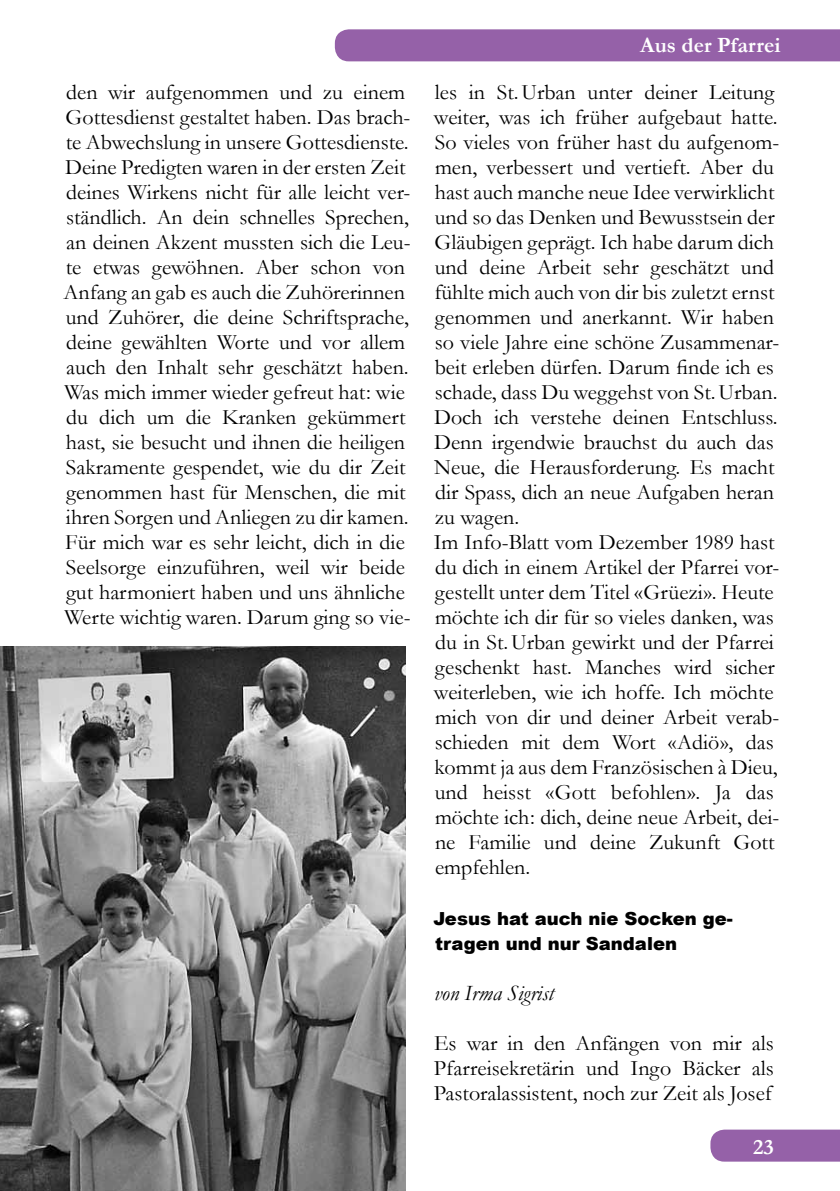
<style>
.page{position:relative;width:840px;height:1191px;background:#fff}
.page>*{position:absolute;margin:0;border:0;box-sizing:border-box;transform-origin:0 0}
.t1{font:22px/25px "Garamond";color:#000}
.t2{font:700 22px "Garamond";color:#fff}
.t3{font:italic 22px "Garamond";color:#000}
.t4{font:900 18px/25px "Arial";color:#000}
</style>
<div class="page">
<div style="left:334px;top:29px;width:505px;height:32px;background:#9561a8"></div>
<div style="left:710px;top:1129px;width:129px;height:32px;background:#9561a8"></div>
<img style="left:0;top:646px;width:405px;height:545px">
<p class="t2" style="left:640px;top:30px;width:142px">Aus der Pfarrei</p>
<p class="t1" style="left:63px;top:79px;width:348px">den wir aufgenommen und zu einem Gottesdienst gestaltet haben. Das brach&shy;te Abwechslung in unsere Gottesdienste.<br>Deine Predigten waren in der ersten Zeit deines Wirkens nicht für alle leicht ver&shy;ständlich. An dein schnelles Sprechen, an deinen Akzent mussten sich die Leu&shy;te etwas gewöhnen. Aber schon von Anfang an gab es auch die Zuhörerinnen und Zuhörer, die deine Schriftsprache, deine gewählten Worte und vor allem auch den Inhalt sehr geschätzt haben.<br>Was mich immer wieder gefreut hat: wie du dich um die Kranken gekümmert hast, sie besucht und ihnen die heiligen Sakramente gespendet, wie du dir Zeit genommen hast für Menschen, die mit ihren Sorgen und Anliegen zu dir kamen.<br>Für mich war es sehr leicht, dich in die Seelsorge einzuführen, weil wir beide gut harmoniert haben und uns ähnliche Werte wichtig waren. Darum ging so vie-</p>
<p class="t1" style="left:433px;top:79px;width:347px">les in St.Urban unter deiner Leitung weiter, was ich früher aufgebaut hatte.<br>So vieles von früher hast du aufgenom&shy;men, verbessert und vertieft. Aber du hast auch manche neue Idee verwirklicht und so das Denken und Bewusstsein der Gläubigen geprägt. Ich habe darum dich und deine Arbeit sehr geschätzt und fühlte mich auch von dir bis zuletzt ernst genommen und anerkannt. Wir haben so viele Jahre eine schöne Zusammenar&shy;beit erleben dürfen. Darum finde ich es schade, dass Du weggehst von St.Urban.<br>Doch ich verstehe deinen Entschluss.<br>Denn irgendwie brauchst du auch das Neue, die Herausforderung. Es macht dir Spass, dich an neue Aufgaben heran zu wagen.<br>Im Info-Blatt vom Dezember 1989 hast du dich in einem Artikel der Pfarrei vor&shy;gestellt unter dem Titel «Grüezi». Heute möchte ich dir für so vieles danken, was du in St.Urban gewirkt und der Pfarrei geschenkt hast. Manches wird sicher weiterleben, wie ich hoffe. Ich möchte mich von dir und deiner Arbeit verab&shy;schieden mit dem Wort «Adiö», das kommt ja aus dem Französischen à Dieu, und heisst «Gott befohlen». Ja das möchte ich: dich, deine neue Arbeit, dei&shy;ne Familie und deine Zukunft Gott empfehlen.</p>
<p class="t4" style="left:433px;top:905px;width:301px">Jesus hat auch nie Socken ge&shy;tragen und nur Sandalen</p>
<p class="t3" style="left:434px;top:978px;width:121px">von Irma Sigrist</p>
<p class="t1" style="left:433px;top:1029px;width:341px;text-align:justify">Es war in den Anfängen von mir als Pfarreisekretärin und Ingo Bäcker als Pastoralassistent, noch zur Zeit als Josef</p>
<p class="t2" style="left:752px;top:1131px;width:22px">23</p>
</div>
